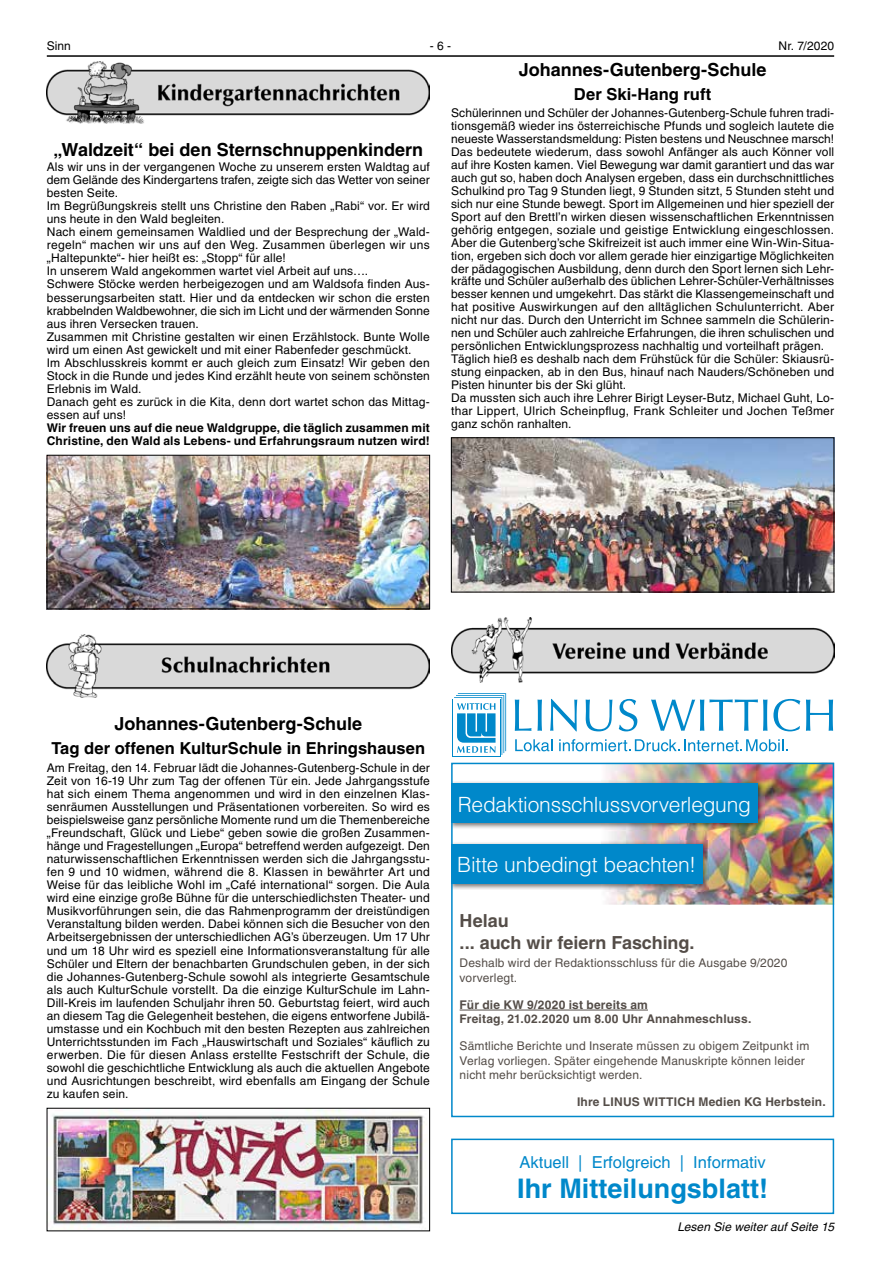
<style>
.page{position:relative;width:881px;height:1263px;background:#fff}
.page>*{position:absolute;margin:0;border:0;box-sizing:border-box;transform-origin:0 0}
.t1{font:700 27px "Helvetica LT";color:#0088ca}
.t2{font:300 21px "Helvetica LT";letter-spacing:-.015em;color:#fff}
.t3{font:700 18px "Helvetica LT";color:#000}
.t4{font:700 18px/21.6px "Helvetica LT";letter-spacing:-.005em;color:#544d48}
.t5{font:700 16.5px "Helvetica LT";color:#000}
.t6{font:16.5px "Helvetica LT";color:#0088ca}
.t7{font:12px/13px "Helvetica LT";letter-spacing:.01em;color:#000}
.t8{font:12px/14.4px "Helvetica LT";letter-spacing:.015em;color:#544d48}
.t9{font:700 12px/13px "Helvetica LT";letter-spacing:.01em;color:#000}
.t10{font:700 12px/14.4px "Helvetica LT";letter-spacing:.015em;color:#544d48}
.t11{font:italic 12px "Helvetica LT";letter-spacing:.005em;color:#000}
</style>
<div class="page">
<hr style="left:47px;top:55px;width:786px;height:2px;background:#000">
<img style="left:453px;top:439px;width:378px;height:151px">
<div style="left:451px;top:437px;width:382px;height:155px;border:1px solid #000"></div>
<img style="left:451px;top:618px;width:382px;height:64px">
<img style="left:604px;top:766px;width:226px;height:138px">
<svg style="left:514px;top:699px;width:17px;height:32px"></svg>
<svg style="left:537px;top:699px;width:4px;height:32px"></svg>
<svg style="left:550px;top:699px;width:27px;height:32px"></svg>
<svg style="left:585px;top:699px;width:27px;height:32px"></svg>
<svg style="left:618px;top:699px;width:19px;height:32px"></svg>
<svg style="left:651px;top:699px;width:116px;height:32px"></svg>
<svg style="left:773px;top:699px;width:59px;height:32px"></svg>
<div style="left:452px;top:699px;width:48px;height:58px;background:#0088ca"></div>
<div style="left:453px;top:700px;width:46px;height:56px;background:#fff"></div>
<svg style="left:454px;top:693px;width:52px;height:62px"></svg>
<svg style="left:515px;top:739px;width:37px;height:12px"></svg>
<svg style="left:559px;top:739px;width:228px;height:12px"></svg>
<img style="left:454px;top:780px;width:309px;height:49px">
<div style="left:451px;top:783px;width:306px;height:40px;background:#0088ca"></div>
<img style="left:454px;top:840px;width:254px;height:50px">
<div style="left:451px;top:844px;width:251px;height:40px;background:#0088ca"></div>
<hr style="left:459px;top:1010px;width:188px;height:1px;background:#544d48">
<div style="left:451px;top:763px;width:382px;height:354px;border:2px solid #0088ca"></div>
<img style="left:47px;top:62px;width:382px;height:61px">
<img style="left:49px;top:457px;width:378px;height:150px">
<div style="left:47px;top:455px;width:382px;height:154px;border:1px solid #000"></div>
<img style="left:47px;top:635px;width:382px;height:63px">
<img style="left:52px;top:1110px;width:374px;height:119px">
<div style="left:451px;top:1138px;width:382px;height:76px;border:2px solid #0088ca"></div>
<p class="t7" style="left:47px;top:39px;width:26px">Sinn</p>
<p class="t7" style="left:429px;top:39px;width:23px">- 6 -</p>
<p class="t7" style="left:778px;top:39px;width:57px">Nr. 7/2020</p>
<h3 class="t3" style="left:518px;top:58px;width:249px">Johannes-Gutenberg-Schule</h3>
<h3 class="t5" style="left:573px;top:84px;width:139px">Der Ski-Hang ruft</h3>
<p class="t7" style="left:451px;top:106px;width:384px">Schülerinnen und Schüler der Johannes-Gutenberg-Schule fuhren tradi&shy;tionsgemäß wieder ins österreichische Pfunds und sogleich lautete die neueste Wasserstandsmeldung: Pisten bestens und Neuschnee marsch!<br>Das bedeutete wiederum, dass sowohl Anfänger als auch Könner voll auf ihre Kosten kamen. Viel Bewegung war damit garantiert und das war auch gut so, haben doch Analysen ergeben, dass ein durchschnittliches Schulkind pro Tag 9 Stunden liegt, 9 Stunden sitzt, 5 Stunden steht und sich nur eine Stunde bewegt. Sport im Allgemeinen und hier speziell der Sport auf den Brettl’n wirken diesen wissenschaftlichen Erkenntnissen gehörig entgegen, soziale und geistige Entwicklung eingeschlossen.<br>Aber die Gutenberg’sche Skifreizeit ist auch immer eine Win-Win-Situa&shy;tion, ergeben sich doch vor allem gerade hier einzigartige Möglichkeiten der pädagogischen Ausbildung, denn durch den Sport lernen sich Lehr&shy;kräfte und Schüler außerhalb des üblichen Lehrer-Schüler-Verhältnisses besser kennen und umgekehrt. Das stärkt die Klassengemeinschaft und hat positive Auswirkungen auf den alltäglichen Schulunterricht. Aber nicht nur das. Durch den Unterricht im Schnee sammeln die Schülerin&shy;nen und Schüler auch zahlreiche Erfahrungen, die ihren schulischen und persönlichen Entwicklungsprozess nachhaltig und vorteilhaft prägen.<br>Täglich hieß es deshalb nach dem Frühstück für die Schüler: Skiausrü&shy;stung einpacken, ab in den Bus, hinauf nach Nauders/Schöneben und Pisten hinunter bis der Ski glüht.<br>Da mussten sich auch ihre Lehrer Birigt Leyser-Butz, Michael Guht, Lo&shy;thar Lippert, Ulrich Scheinpflug, Frank Schleiter und Jochen Teßmer ganz schön ranhalten.</p>
<h3 class="t3" style="left:54px;top:138px;width:371px">„Waldzeit“ bei den Sternschnuppenkindern</h3>
<p class="t7" style="left:47px;top:160px;width:384px">Als wir uns in der vergangenen Woche zu unserem ersten Waldtag auf dem Gelände des Kindergartens trafen, zeigte sich das Wetter von seiner besten Seite.<br>Im Begrüßungskreis stellt uns Christine den Raben „Rabi“ vor. Er wird uns heute in den Wald begleiten.<br>Nach einem gemeinsamen Waldlied und der Besprechung der „Wald&shy;regeln“ machen wir uns auf den Weg. Zusammen überlegen wir uns „Haltepunkte“- hier heißt es: „Stopp“ für alle!<br>In unserem Wald angekommen wartet viel Arbeit auf uns….<br>Schwere Stöcke werden herbeigezogen und am Waldsofa finden Aus&shy;besserungsarbeiten statt. Hier und da entdecken wir schon die ersten krabbelnden Waldbewohner, die sich im Licht und der wärmenden Sonne aus ihren Versecken trauen.<br>Zusammen mit Christine gestalten wir einen Erzählstock. Bunte Wolle wird um einen Ast gewickelt und mit einer Rabenfeder geschmückt.<br>Im Abschlusskreis kommt er auch gleich zum Einsatz! Wir geben den Stock in die Runde und jedes Kind erzählt heute von seinem schönsten Erlebnis im Wald.<br>Danach geht es zurück in die Kita, denn dort wartet schon das Mittag&shy;essen auf uns!</p>
<p class="t9" style="left:47px;top:421px;width:384px">Wir freuen uns auf die neue Waldgruppe, die täglich zusammen mit<br>Christine, den Wald als Lebens- und Erfahrungsraum nutzen wird!</p>
<h3 class="t3" style="left:114px;top:713px;width:249px">Johannes-Gutenberg-Schule</h3>
<h3 class="t5" style="left:51px;top:738px;width:375px">Tag der offenen KulturSchule in Ehringshausen</h3>
<p class="t7" style="left:47px;top:761px;width:384px;text-align:justify">Am Freitag, den 14. Februar lädt die Johannes-Gutenberg-Schule in der Zeit von 16-19 Uhr zum Tag der offenen Tür ein. Jede Jahrgangsstufe hat sich einem Thema angenommen und wird in den einzelnen Klas&shy;senräumen Ausstellungen und Präsentationen vorbereiten. So wird es beispielsweise ganz persönliche Momente rund um die Themenbereiche „Freundschaft, Glück und Liebe“ geben sowie die großen Zusammen&shy;hänge und Fragestellungen „Europa“ betreffend werden aufgezeigt. Den naturwissenschaftlichen Erkenntnissen werden sich die Jahrgangsstu&shy;fen 9 und 10 widmen, während die 8. Klassen in bewährter Art und Weise für das leibliche Wohl im „Café international“ sorgen. Die Aula wird eine einzige große Bühne für die unterschiedlichsten Theater- und Musikvorführungen sein, die das Rahmenprogramm der dreistündigen Veranstaltung bilden werden. Dabei können sich die Besucher von den Arbeitsergebnissen der unterschiedlichen AG’s überzeugen. Um 17 Uhr und um 18 Uhr wird es speziell eine Informationsveranstaltung für alle Schüler und Eltern der benachbarten Grundschulen geben, in der sich die Johannes-Gutenberg-Schule sowohl als integrierte Gesamtschule als auch KulturSchule vorstellt. Da die einzige KulturSchule im Lahn-Dill-Kreis im laufenden Schuljahr ihren 50. Geburtstag feiert, wird auch an diesem Tag die Gelegenheit bestehen, die eigens entworfene Jubilä&shy;umstasse und ein Kochbuch mit den besten Rezepten aus zahlreichen Unterrichtsstunden im Fach „Hauswirtschaft und Soziales“ käuflich zu erwerben. Die für diesen Anlass erstellte Festschrift der Schule, die sowohl die geschichtliche Entwicklung als auch die aktuellen Angebote und Ausrichtungen beschreibt, wird ebenfalls am Eingang der Schule zu kaufen sein.</p>
<h2 class="t2" style="left:457px;top:791px;width:294px">Redaktionsschlussvorverlegung</h2>
<h2 class="t2" style="left:457px;top:852px;width:240px">Bitte unbedingt beachten!</h2>
<h3 class="t4" style="left:459px;top:909px;width:236px">Helau<br>... auch wir feiern Fasching.</h3>
<p class="t8" style="left:459px;top:956px;width:329px">Deshalb wird der Redaktionsschluss für die Ausgabe 9/2020 vorverlegt.</p>
<p class="t10" style="left:459px;top:997px;width:293px">Für die KW 9/2020 ist bereits am<br>Freitag, 21.02.2020 um 8.00 Uhr Annahmeschluss.</p>
<p class="t8" style="left:459px;top:1039px;width:351px">Sämtliche Berichte und Inserate müssen zu obigem Zeitpunkt im<br>Verlag vorliegen. Später eingehende Manuskripte können leider nicht mehr berücksichtigt werden.</p>
<p class="t10" style="left:576px;top:1095px;width:250px">Ihre LINUS WITTICH Medien KG Herbstein.</p>
<h3 class="t6" style="left:519px;top:1152px;width:248px">Aktuell | Erfolgreich | Informativ</h3>
<h1 class="t1" style="left:517px;top:1171px;width:252px">Ihr Mitteilungsblatt!</h1>
<p class="t11" style="left:677px;top:1219px;width:158px">Lesen Sie weiter auf Seite 15</p>
</div>
